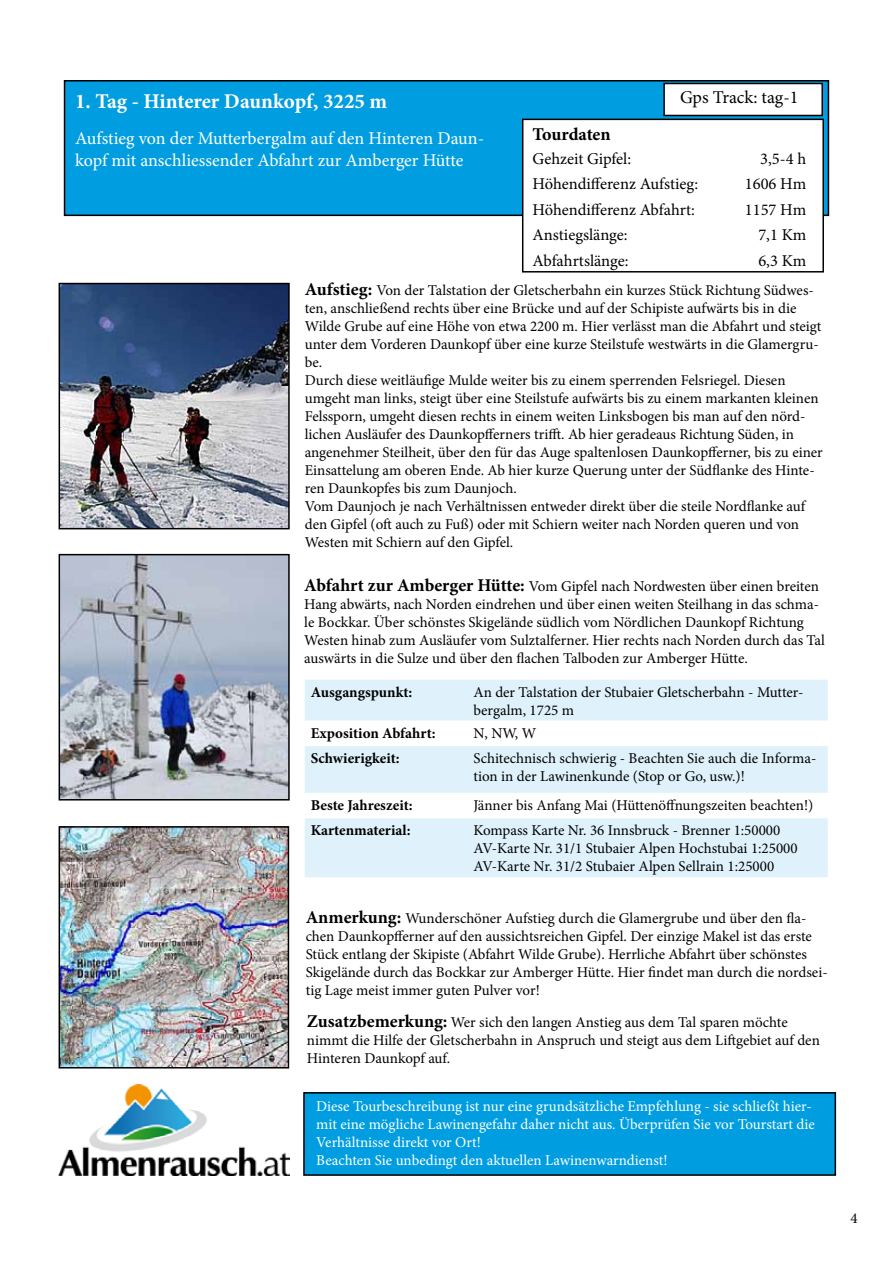
<style>
.page{position:relative;width:893px;height:1263px;background:#fff}
.page>*{position:absolute;margin:0;border:0;box-sizing:border-box;transform-origin:0 0}
.t1{font:700 21px "Minion Pro";letter-spacing:-.005em;color:#fff}
.t2{font:18px/21.6px "Minion Pro";color:#fff}
.t3{font:18px "Minion Pro";color:#000}
.t4{font:700 18px "Minion Pro";letter-spacing:-.01em;color:#000}
.t5{font:16.5px "Minion Pro";color:#000}
.t6{font:15px/18px "Minion Pro";color:#000}
.t7{font:15px/18px "Minion Pro";color:#fff}
.t8{font:700 15px "Minion Pro";color:#000}
.s1{font-weight:700;font-size:18px}
</style>
<div class="page">
<div style="left:65px;top:81px;width:763px;height:134px;background:#009ee0"></div>
<div style="left:64px;top:80px;width:765px;height:136px;border:2px solid #000"></div>
<img style="left:62px;top:286px;width:225px;height:240px">
<div style="left:59px;top:283px;width:231px;height:246px;border:2px solid #000"></div>
<div style="left:523px;top:119px;width:300px;height:153px;background:#fff"></div>
<div style="left:522px;top:119px;width:302px;height:154px;border:2px solid #000"></div>
<img style="left:62px;top:557px;width:225px;height:240px">
<div style="left:59px;top:554px;width:231px;height:246px;border:2px solid #000"></div>
<svg style="left:305px;top:680px;width:523px;height:197px;fill:#dff2fb"></svg>
<img style="left:62px;top:829px;width:224px;height:236px">
<div style="left:59px;top:826px;width:230px;height:242px;border:2px solid #000"></div>
<div style="left:304px;top:1093px;width:531px;height:82px;background:#009ee0"></div>
<div style="left:303px;top:1092px;width:533px;height:84px;border:2px solid #000"></div>
<div style="left:664px;top:83px;width:158px;height:32px;background:#fff"></div>
<div style="left:663px;top:83px;width:160px;height:33px;border:2px solid #000"></div>
<img style="left:59px;top:1084px;width:231px;height:91px">
<h1 class="t1" style="left:75px;top:87px;width:314px">1. Tag - Hinterer Daunkopf, 3225 m</h1>
<p class="t3" style="left:680px;top:86px;width:120px">Gps Track: tag-1</p>
<p class="t2" style="left:75px;top:128px;width:410px">Aufstieg von der Mutterbergalm auf den Hinteren Daun&shy;kopf mit anschliessender Abfahrt zur Amberger Hütte</p>
<p class="t4" style="left:533px;top:121px;width:80px">Tourdaten</p>
<p class="t5" style="left:533px;top:147px;width:100px">Gehzeit Gipfel:</p>
<p class="t5" style="left:760px;top:147px;width:47px">3,5-4 h</p>
<p class="t5" style="left:533px;top:173px;width:167px">Höhendifferenz Aufstieg:</p>
<p class="t5" style="left:745px;top:173px;width:63px">1606 Hm</p>
<p class="t5" style="left:533px;top:198px;width:164px">Höhendifferenz Abfahrt:</p>
<p class="t5" style="left:745px;top:198px;width:63px">1157 Hm</p>
<p class="t5" style="left:533px;top:224px;width:97px">Anstiegslänge:</p>
<p class="t5" style="left:758px;top:224px;width:49px">7,1 Km</p>
<p class="t5" style="left:533px;top:249px;width:97px">Abfahrtslänge:</p>
<p class="t5" style="left:758px;top:249px;width:49px">6,3 Km</p>
<p class="t6" style="left:305px;top:281px;width:520px"><span class="s1">Aufstieg:</span> Von der Talstation der Gletscherbahn ein kurzes Stück Richtung Südwes&shy;ten, anschließend rechts über eine Brücke und auf der Schipiste aufwärts bis in die Wilde Grube auf eine Höhe von etwa 2200 m. Hier verlässt man die Abfahrt und steigt unter dem Vorderen Daunkopf über eine kurze Steilstufe westwärts in die Glamergru&shy;be.<br>Durch diese weitläufige Mulde weiter bis zu einem sperrenden Felsriegel. Diesen umgeht man links, steigt über eine Steilstufe aufwärts bis zu einem markanten kleinen Felssporn, umgeht diesen rechts in einem weiten Linksbogen bis man auf den nörd&shy;lichen Ausläufer des Daunkopfferners trifft. Ab hier geradeaus Richtung Süden, in angenehmer Steilheit, über den für das Auge spaltenlosen Daunkopfferner, bis zu einer Einsattelung am oberen Ende. Ab hier kurze Querung unter der Südflanke des Hinte&shy;ren Daunkopfes bis zum Daunjoch.<br>Vom Daunjoch je nach Verhältnissen entweder direkt über die steile Nordflanke auf den Gipfel (oft auch zu Fuß) oder mit Schiern weiter nach Norden queren und von Westen mit Schiern auf den Gipfel.</p>
<p class="t6" style="left:304px;top:577px;width:522px"><span class="s1">Abfahrt zur Amberger Hütte:</span> Vom Gipfel nach Nordwesten über einen breiten Hang abwärts, nach Norden eindrehen und über einen weiten Steilhang in das schma&shy;le Bockkar. Über schönstes Skigelände südlich vom Nördlichen Daunkopf Richtung Westen hinab zum Ausläufer vom Sulztalferner. Hier rechts nach Norden durch das Tal auswärts in die Sulze und über den flachen Talboden zur Amberger Hütte.</p>
<p class="t8" style="left:311px;top:681px;width:103px">Ausgangspunkt:</p>
<p class="t6" style="left:473px;top:683px;width:332px">An der Talstation der Stubaier Gletscherbahn - Mutter&shy;bergalm, 1725 m</p>
<p class="t8" style="left:311px;top:722px;width:126px">Exposition Abfahrt:</p>
<p class="t6" style="left:473px;top:724px;width:64px">N, NW, W</p>
<p class="t8" style="left:311px;top:748px;width:90px">Schwierigkeit:</p>
<p class="t6" style="left:473px;top:749px;width:344px">Schitechnisch schwierig - Beachten Sie auch die Informa&shy;tion in der Lawinenkunde (Stop or Go, usw.)!</p>
<p class="t8" style="left:311px;top:794px;width:103px">Beste Jahreszeit:</p>
<p class="t6" style="left:473px;top:796px;width:341px">Jänner bis Anfang Mai (Hüttenöffnungszeiten beachten!)</p>
<p class="t8" style="left:311px;top:820px;width:101px">Kartenmaterial:</p>
<p class="t6" style="left:473px;top:821px;width:326px">Kompass Karte Nr. 36 Innsbruck - Brenner 1:50000<br>AV-Karte Nr. 31/1 Stubaier Alpen Hochstubai 1:25000<br>AV-Karte Nr. 31/2 Stubaier Alpen Sellrain 1:25000</p>
<p class="t6" style="left:306px;top:909px;width:523px"><span class="s1">Anmerkung:</span> Wunderschöner Aufstieg durch die Glamergrube und über den fla&shy;chen Daunkopfferner auf den aussichtsreichen Gipfel. Der einzige Makel ist das erste Stück entlang der Skipiste (Abfahrt Wilde Grube). Herrliche Abfahrt über schönstes Skigelände durch das Bockkar zur Amberger Hütte. Hier findet man durch die nordsei&shy;tig Lage meist immer guten Pulver vor!</p>
<p class="t6" style="left:307px;top:1014px;width:514px"><span class="s1">Zusatzbemerkung:</span> Wer sich den langen Anstieg aus dem Tal sparen möchte nimmt die Hilfe der Gletscherbahn in Anspruch und steigt aus dem Liftgebiet auf den<br>Hinteren Daunkopf auf.</p>
<p class="t7" style="left:316px;top:1097px;width:500px">Diese Tourbeschreibung ist nur eine grundsätzliche Empfehlung - sie schließt hier&shy;mit eine mögliche Lawinengefahr daher nicht aus. Überprüfen Sie vor Tourstart die Verhältnisse direkt vor Ort!<br>Beachten Sie unbedingt den aktuellen Lawinenwarndienst!</p>
<p class="t6" style="left:850px;top:1209px;width:9px">4</p>
</div>
